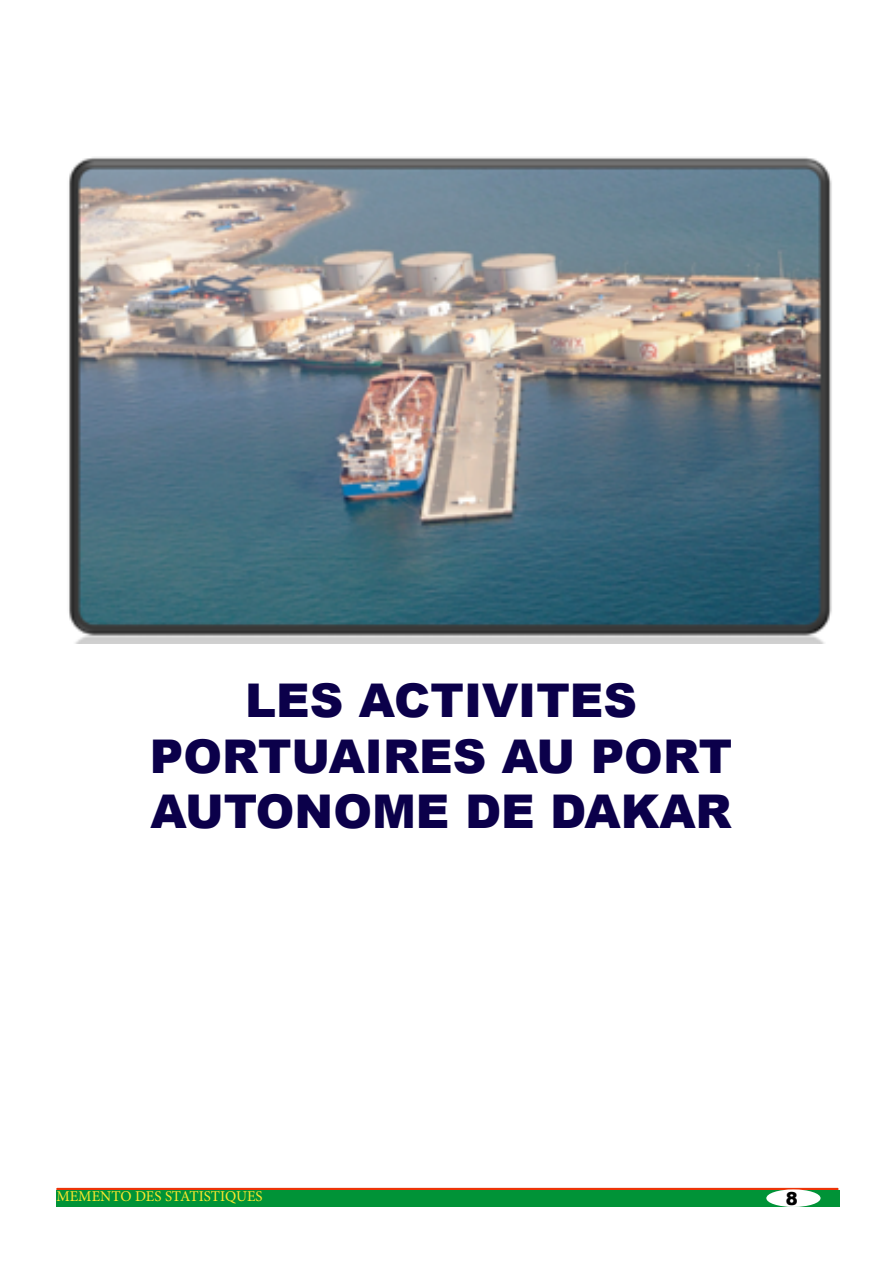
<style>
.page{position:relative;width:893px;height:1263px;background:#fff}
.page>*{position:absolute;margin:0;border:0;box-sizing:border-box;transform-origin:0 0}
.t1{font:900 46.5px/55.8px "Arial";color:#0b004a;text-align:center}
.t2{font:900 18px "Arial";color:#000}
.t3{font:15px "Minion Pro";color:#ffe82d}
</style>
<div class="page">
<div style="left:55px;top:1186px;width:785px;height:20px;background:#ed3407;border:2px solid #fff"></div>
<div style="left:57px;top:1190px;width:783px;height:16px;background:#009337"></div>
<div style="left:766px;top:1189px;width:54px;height:18px;background:#fff;border-radius:50%"></div>
<img style="left:69px;top:157px;width:763px;height:486px">
<p class="t1" style="left:150px;top:671px;width:584px">LES ACTIVITES<br>PORTUAIRES AU PORT<br>AUTONOME DE DAKAR</p>
<p class="t3" style="left:56px;top:1186px;width:208px">MEMENTO DES STATISTIQUES</p>
<p class="t2" style="left:786px;top:1185px;width:14px">8</p>
</div>
